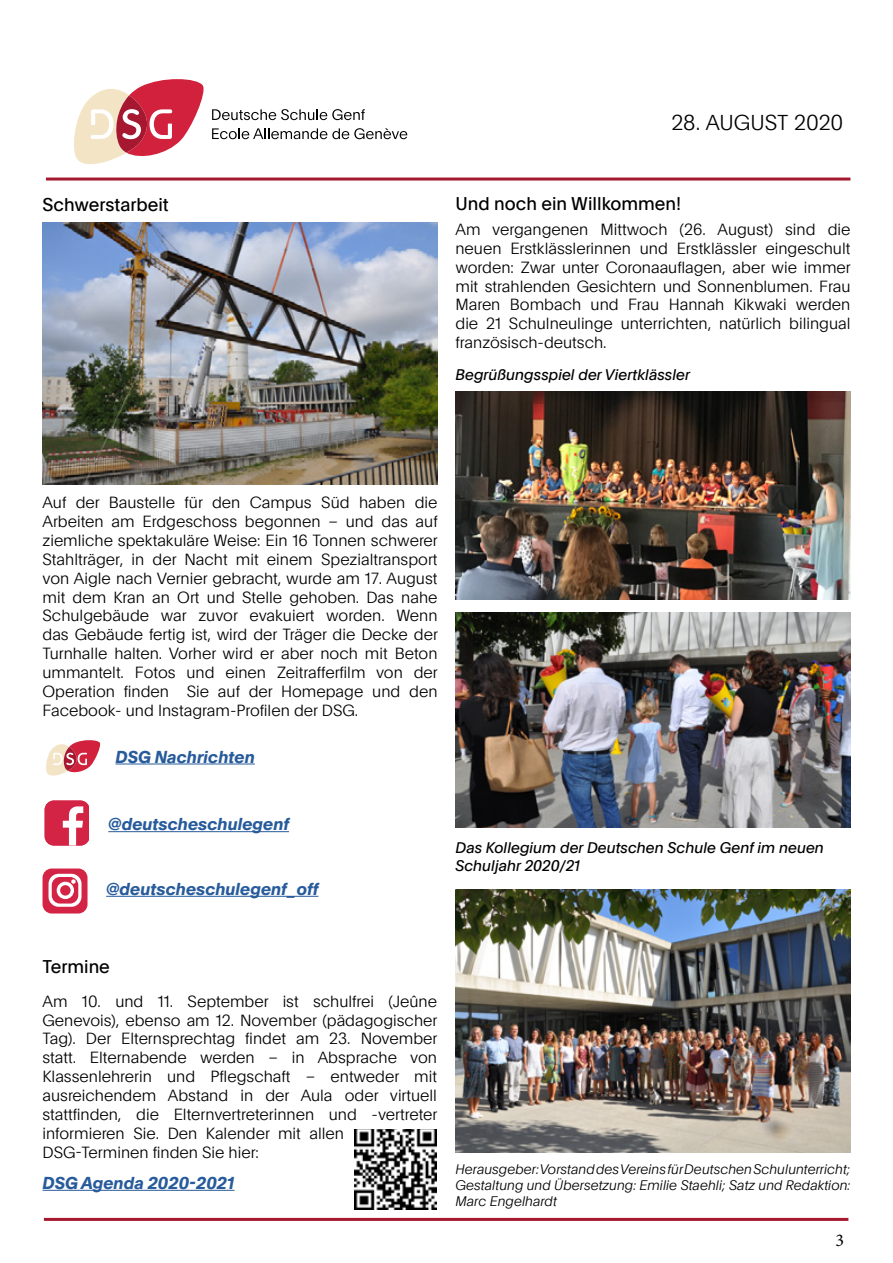
<style>
.page{position:relative;width:893px;height:1263px;background:#fff}
.page>*{position:absolute;margin:0;border:0;box-sizing:border-box;transform-origin:0 0}
.t1{font:100 21px "Plain";letter-spacing:-.01em;color:#000}
.t2{font:18px "Plain";color:#000}
.t3{font:18px "Minion Pro";color:#000}
.t4{font:italic 700 16.5px "Plain";color:#275b9b}
.t5{font:100 15.75px/18.9px "Plain";color:#000;text-align:justify}
.t6{font:italic 15px/18px "Plain";color:#000}
.t7{font:italic 100 13.5px/16.2px "Plain";color:#000;text-align:justify}
</style>
<div class="page">
<svg style="left:74px;top:79px;width:333px;height:86px"></svg>
<hr style="left:46px;top:178px;width:804px;height:3px;background:#a5192f">
<hr style="left:44px;top:1218px;width:804px;height:3px;background:#a5192f">
<img style="left:43px;top:222px;width:394px;height:263px">
<div style="left:43px;top:868px;width:45px;height:45px;background:#d42445;border-radius:9px"></div>
<svg style="left:49px;top:874px;width:33px;height:33px"></svg>
<hr style="left:106px;top:896px;width:212px;height:1px;background:#275b9b">
<hr style="left:108px;top:831px;width:181px;height:1px;background:#275b9b">
<svg style="left:45px;top:800px;width:44px;height:45px"></svg>
<img style="left:354px;top:1129px;width:83px;height:80px">
<hr style="left:43px;top:1190px;width:191px;height:1px;background:#275b9b">
<hr style="left:115px;top:763px;width:140px;height:1px;background:#275b9b">
<svg style="left:46px;top:740px;width:55px;height:36px"></svg>
<img style="left:455px;top:890px;width:395px;height:262px">
<img style="left:455px;top:391px;width:395px;height:209px">
<img style="left:455px;top:612px;width:395px;height:215px">
<p class="t2" style="left:43px;top:192px;width:128px">Schwerstarbeit</p>
<h1 class="t1" style="left:671px;top:107px;width:173px">28. AUGUST 2020</h1>
<p class="t2" style="left:455px;top:190px;width:227px">Und noch ein Willkommen!</p>
<p class="t5" style="left:455px;top:219px;width:397px">Am vergangenen Mittwoch (26. August) sind die neuen Erstklässlerinnen und Erstklässler eingeschult worden: Zwar unter Coronaauflagen, aber wie immer mit strahlenden Gesichtern und Sonnenblumen. Frau Maren Bombach und Frau Hannah Kikwaki werden die 21 Schulneulinge unterrichten, natürlich bilingual französisch-deutsch.</p>
<p class="t6" style="left:455px;top:365px;width:236px">Begrüßungsspiel der Viertklässler</p>
<p class="t5" style="left:43px;top:492px;width:397px">Auf der Baustelle für den Campus Süd haben die Arbeiten am Erdgeschoss begonnen – und das auf ziemliche spektakuläre Weise: Ein 16 Tonnen schwerer Stahlträger, in der Nacht mit einem Spezialtransport von Aigle nach Vernier gebracht, wurde am 17. August mit dem Kran an Ort und Stelle gehoben. Das nahe Schulgebäude war zuvor evakuiert worden. Wenn das Gebäude fertig ist, wird der Träger die Decke der Turnhalle halten. Vorher wird er aber noch mit Beton ummantelt. Fotos und einen Zeitrafferfilm von der Operation finden Sie auf der Homepage und den Facebook- und Instagram-Profilen der DSG.</p>
<p class="t4" style="left:115px;top:745px;width:141px">DSG Nachrichten</p>
<p class="t4" style="left:108px;top:813px;width:182px">@deutscheschulegenf</p>
<p class="t4" style="left:106px;top:877px;width:214px">@deutscheschulegenf_off</p>
<p class="t6" style="left:455px;top:838px;width:370px">Das Kollegium der Deutschen Schule Genf im neuen<br>Schuljahr 2020/21</p>
<p class="t2" style="left:43px;top:954px;width:69px">Termine</p>
<p class="t5" style="left:43px;top:991px;width:396px;text-align:left">Am 10. und 11. September ist schulfrei (Jeûne Genevois), ebenso am 12. November (pädagogischer Tag). Der Elternsprechtag findet am 23. November statt. Elternabende werden – in Absprache von Klassenlehrerin und Pflegschaft – entweder mit ausreichendem Abstand in der Aula oder virtuell stattfinden, die Elternvertreterinnen und -vertreter informieren Sie. Den Kalender mit allen DSG-Terminen finden Sie hier:</p>
<p class="t4" style="left:43px;top:1171px;width:193px">DSG Agenda 2020-2021</p>
<p class="t7" style="left:455px;top:1160px;width:396px">Herausgeber: Vorstand des Vereins für Deutschen Schulunterricht; Gestaltung und Übersetzung: Emilie Staehli; Satz und Redaktion:<br>Marc Engelhardt</p>
<p class="t3" style="left:836px;top:1228px;width:10px">3</p>
</div>
